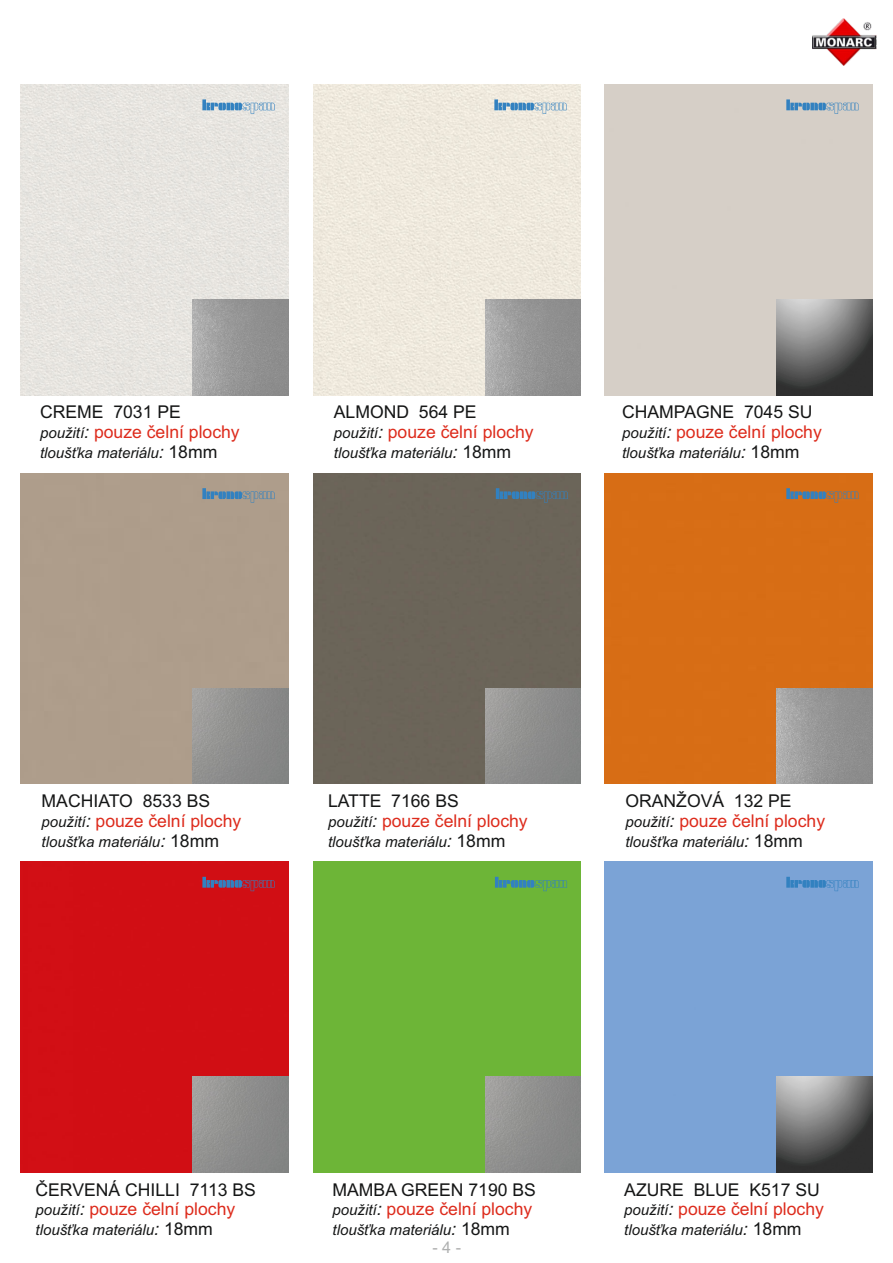
<style>
.page{position:relative;width:893px;height:1263px;background:#fff}
.page>*{position:absolute;margin:0;border:0;box-sizing:border-box;transform-origin:0 0}
.t1{font:17.55px/19.6px "Arial";color:#dd2b1c}
.t2{font:17.55px/19.6px "Arial";color:#151616}
.t3{font:16.05px "Arial";color:#afb0b0}
.t4{font:italic 15px "Arial";color:#151616}
.s1{color:#151616}
.s2{font-style:italic;font-size:15px;color:#151616}
.s3{font-style:italic;color:#151616}
.s4{font-size:17.55px}
.s5{font-style:normal;font-size:17.55px}
.s6{font-style:italic;font-size:15px}
.s7{font-style:italic}
.s8{color:#dd2b1c}
</style>
<div class="page">
<div style="left:604px;top:862px;width:268px;height:310px;background:#7ba3d6"></div>
<div style="left:21px;top:862px;width:267px;height:310px;background:#d10e14"></div>
<div style="left:313px;top:862px;width:268px;height:310px;background:#6db537"></div>
<div style="left:21px;top:85px;width:267px;height:310px;background:#e7e5e0"></div>
<div style="left:313px;top:85px;width:268px;height:310px;background:#efe9dd"></div>
<div style="left:604px;top:85px;width:268px;height:310px;background:#d6cfc7"></div>
<div style="left:313px;top:473px;width:268px;height:311px;background:#6b6559"></div>
<div style="left:604px;top:473px;width:268px;height:311px;background:#d76d15"></div>
<img style="left:777px;top:688px;width:95px;height:96px">
<img style="left:485px;top:1077px;width:96px;height:95px">
<img style="left:193px;top:688px;width:95px;height:96px">
<img style="left:485px;top:688px;width:96px;height:96px">
<img style="left:193px;top:1077px;width:95px;height:95px">
<img style="left:485px;top:299px;width:96px;height:96px">
<img style="left:193px;top:299px;width:95px;height:96px">
<img style="left:812px;top:19px;width:64px;height:46px">
<svg style="left:786px;top:99px;width:72px;height:15px"></svg>
<svg style="left:494px;top:99px;width:72px;height:15px"></svg>
<svg style="left:202px;top:488px;width:73px;height:15px"></svg>
<svg style="left:786px;top:488px;width:72px;height:15px"></svg>
<svg style="left:496px;top:488px;width:72px;height:15px"></svg>
<svg style="left:202px;top:877px;width:73px;height:14px"></svg>
<svg style="left:495px;top:877px;width:72px;height:14px"></svg>
<svg style="left:786px;top:877px;width:72px;height:14px"></svg>
<svg style="left:202px;top:99px;width:73px;height:15px"></svg>
<img style="left:777px;top:1077px;width:95px;height:95px">
<img style="left:777px;top:299px;width:95px;height:96px">
<p class="t1" style="left:40px;top:404px;width:201px"><span class="s1">CREME 7031 PE<br></span><span class="s2">použití</span><span class="s3">:</span> pouze čelní plochy</p>
<p class="t4" style="left:40px;top:447px;width:179px">tloušťka materiálu<span class="s4">:</span> <span class="s5">18mm</span></p>
<p class="t1" style="left:334px;top:404px;width:201px"><span class="s1">ALMOND 564 PE<br></span><span class="s2">použití</span><span class="s3">:</span> pouze čelní plochy</p>
<p class="t4" style="left:334px;top:447px;width:179px">tloušťka materiálu<span class="s4">:</span> <span class="s5">18mm</span></p>
<p class="t1" style="left:622px;top:404px;width:201px"><span class="s1">CHAMPAGNE 7045 SU </span><span class="s2">použití</span><span class="s3">:</span> pouze čelní plochy</p>
<p class="t4" style="left:622px;top:447px;width:179px">tloušťka materiálu<span class="s4">:</span> <span class="s5">18mm</span></p>
<p class="t1" style="left:42px;top:793px;width:201px"><span class="s1">MACHIATO 8533 BS </span><span class="s2">použití</span><span class="s3">:</span> pouze čelní plochy</p>
<p class="t4" style="left:42px;top:836px;width:179px">tloušťka materiálu<span class="s4">:</span> <span class="s5">18mm</span></p>
<p class="t1" style="left:328px;top:793px;width:201px"><span class="s1">LATTE 7166 BS<br></span><span class="s2">použití</span><span class="s3">:</span> pouze čelní plochy</p>
<p class="t4" style="left:328px;top:836px;width:179px">tloušťka materiálu<span class="s4">:</span> <span class="s5">18mm</span></p>
<p class="t1" style="left:625px;top:793px;width:201px"><span class="s1">ORANŽOVÁ 132 PE </span><span class="s2">použití</span><span class="s3">:</span> pouze čelní plochy</p>
<p class="t4" style="left:625px;top:836px;width:179px">tloušťka materiálu<span class="s4">:</span> <span class="s5">18mm</span></p>
<p class="t2" style="left:36px;top:1181px;width:222px">ČERVENÁ CHILLI 7113 BS <span class="s6">použití</span><span class="s7">:</span> <span class="s8">pouze čelní plochy</span></p>
<p class="t4" style="left:36px;top:1224px;width:179px">tloušťka materiálu<span class="s4">:</span> <span class="s5">18mm</span></p>
<p class="t2" style="left:333px;top:1181px;width:205px">MAMBA GREEN 7190 BS <span class="s6">použití</span><span class="s7">:</span> <span class="s8">pouze čelní plochy</span></p>
<p class="t4" style="left:333px;top:1224px;width:179px">tloušťka materiálu<span class="s4">:</span> <span class="s5">18mm</span></p>
<p class="t3" style="left:432px;top:1241px;width:30px">- 4 -</p>
<p class="t1" style="left:624px;top:1181px;width:201px"><span class="s1">AZURE BLUE K517 SU </span><span class="s2">použití</span><span class="s3">:</span> pouze čelní plochy</p>
<p class="t4" style="left:624px;top:1224px;width:179px">tloušťka materiálu<span class="s4">:</span> <span class="s5">18mm</span></p>
</div>
